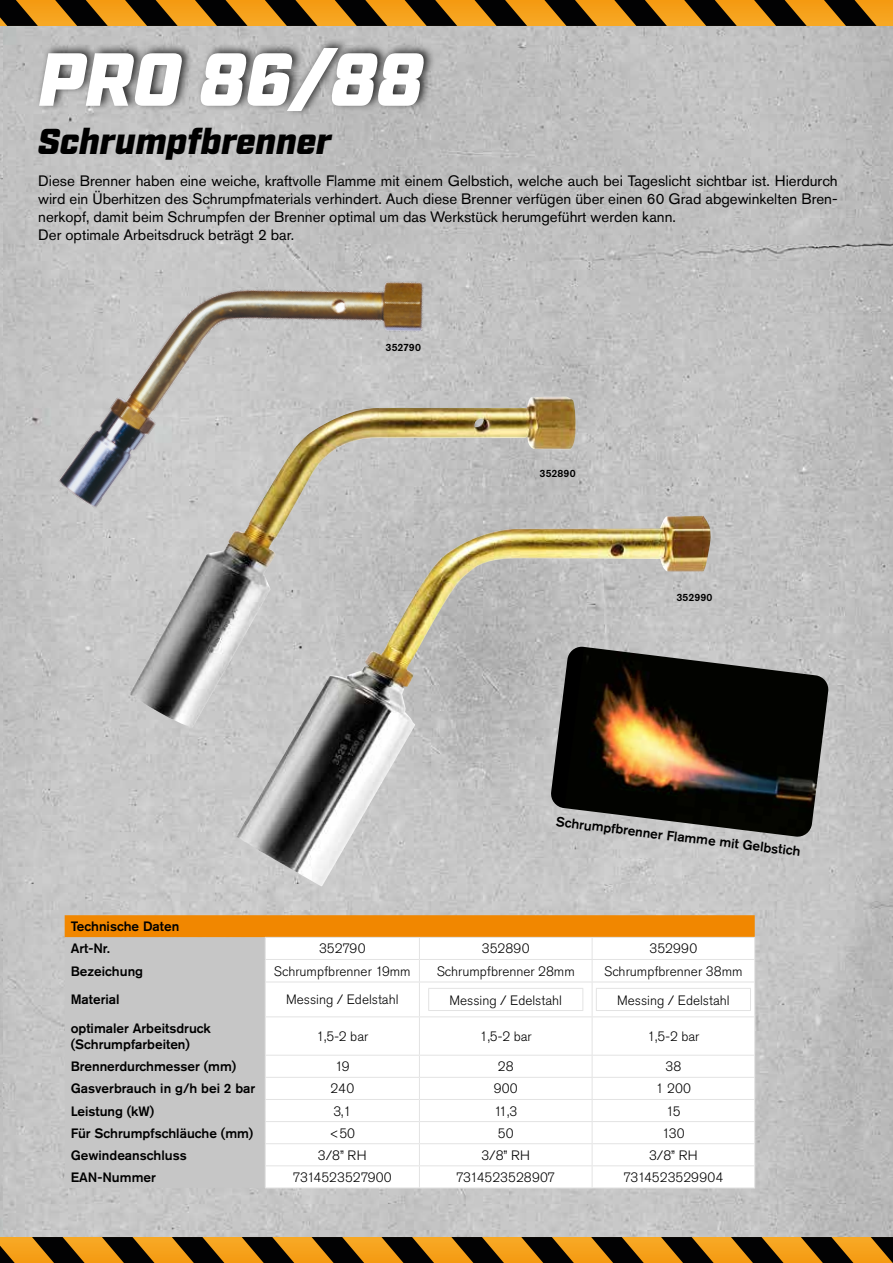
<style>
.page{position:relative;width:893px;height:1263px;background:#fff}
.page>*{position:absolute;margin:0;border:0;box-sizing:border-box;transform-origin:0 0}
.t1{font:italic 900 75px "Industry";color:#fff}
.t2{font:italic 900 36px "Industry";color:#000}
.t3{font:15px/18px "Akzidenz Grotesk Std";color:#000}
.t4{font:300 13.5px "Akzidenz Grotesk Std";color:#000}
.t5{font:500 13.5px/22.2px "Akzidenz Grotesk Std";color:#000}
.t6{font:500 10.5px "Akzidenz Grotesk Std";letter-spacing:.02em;color:#000}
</style>
<div class="page">
<img style="left:2px;top:26px;width:891px;height:1211px">
<hr style="left:0;top:26px;width:2px;height:1211px;background:#c0c0c0">
<div style="left:0;top:1237px;width:893px;height:26px;background:#f6a31d"></div>
<svg style="left:871px;top:1237px;width:22px;height:26px"></svg>
<svg style="left:801px;top:1237px;width:56px;height:26px"></svg>
<svg style="left:731px;top:1237px;width:56px;height:26px"></svg>
<svg style="left:661px;top:1237px;width:56px;height:26px"></svg>
<svg style="left:591px;top:1237px;width:56px;height:26px"></svg>
<svg style="left:521px;top:1237px;width:56px;height:26px"></svg>
<svg style="left:312px;top:1237px;width:56px;height:26px"></svg>
<svg style="left:242px;top:1237px;width:56px;height:26px"></svg>
<svg style="left:172px;top:1237px;width:56px;height:26px"></svg>
<svg style="left:102px;top:1237px;width:56px;height:26px"></svg>
<svg style="left:32px;top:1237px;width:56px;height:26px"></svg>
<svg style="left:451px;top:1237px;width:57px;height:26px"></svg>
<svg style="left:381px;top:1237px;width:57px;height:26px"></svg>
<div style="left:0;top:0;width:893px;height:26px;background:#f6a11b"></div>
<svg style="left:0;top:0;width:38px;height:26px"></svg>
<svg style="left:52px;top:0;width:56px;height:26px"></svg>
<svg style="left:121px;top:0;width:57px;height:26px"></svg>
<svg style="left:191px;top:0;width:57px;height:26px"></svg>
<svg style="left:261px;top:0;width:56px;height:26px"></svg>
<svg style="left:331px;top:0;width:56px;height:26px"></svg>
<svg style="left:401px;top:0;width:56px;height:26px"></svg>
<svg style="left:471px;top:0;width:56px;height:26px"></svg>
<svg style="left:541px;top:0;width:56px;height:26px"></svg>
<svg style="left:611px;top:0;width:56px;height:26px"></svg>
<svg style="left:681px;top:0;width:56px;height:26px"></svg>
<svg style="left:750px;top:0;width:57px;height:26px"></svg>
<svg style="left:820px;top:0;width:56px;height:26px"></svg>
<svg style="left:0;top:1245px;width:18px;height:18px"></svg>
<div style="left:35px;top:38px;width:400px;height:79px;background:#000;opacity:.75"></div>
<div style="left:65px;top:981px;width:200px;height:207px;background:#c6c6c6"></div>
<svg style="left:266px;top:982px;width:488px;height:205px"></svg>
<svg style="left:65px;top:915px;width:690px;height:66px"></svg>
<hr style="left:265px;top:981px;width:154px;height:1px;background:#e3e3e3">
<hr style="left:265px;top:982px;width:1px;height:34px;background:#e3e3e3">
<hr style="left:419px;top:981px;width:173px;height:1px;background:#e3e3e3">
<hr style="left:419px;top:982px;width:1px;height:34px;background:#e3e3e3">
<hr style="left:592px;top:981px;width:163px;height:1px;background:#e3e3e3">
<hr style="left:592px;top:982px;width:1px;height:34px;background:#e3e3e3">
<hr style="left:754px;top:982px;width:1px;height:34px;background:#e3e3e3">
<hr style="left:265px;top:1016px;width:154px;height:1px;background:#e3e3e3">
<hr style="left:265px;top:1017px;width:1px;height:38px;background:#e3e3e3">
<hr style="left:419px;top:1016px;width:173px;height:1px;background:#e3e3e3">
<hr style="left:419px;top:1017px;width:1px;height:38px;background:#e3e3e3">
<hr style="left:592px;top:1016px;width:163px;height:1px;background:#e3e3e3">
<hr style="left:592px;top:1017px;width:1px;height:38px;background:#e3e3e3">
<hr style="left:754px;top:1017px;width:1px;height:38px;background:#e3e3e3">
<hr style="left:265px;top:1055px;width:154px;height:1px;background:#e3e3e3">
<hr style="left:419px;top:1055px;width:173px;height:1px;background:#e3e3e3">
<hr style="left:592px;top:1055px;width:163px;height:1px;background:#e3e3e3">
<hr style="left:265px;top:1077px;width:154px;height:1px;background:#e3e3e3">
<hr style="left:419px;top:1077px;width:173px;height:1px;background:#e3e3e3">
<hr style="left:592px;top:1077px;width:163px;height:1px;background:#e3e3e3">
<hr style="left:265px;top:1099px;width:154px;height:1px;background:#e3e3e3">
<hr style="left:419px;top:1099px;width:173px;height:1px;background:#e3e3e3">
<hr style="left:592px;top:1099px;width:163px;height:1px;background:#e3e3e3">
<hr style="left:265px;top:1121px;width:154px;height:1px;background:#e3e3e3">
<hr style="left:419px;top:1121px;width:173px;height:1px;background:#e3e3e3">
<hr style="left:592px;top:1121px;width:163px;height:1px;background:#e3e3e3">
<hr style="left:265px;top:1143px;width:154px;height:1px;background:#e3e3e3">
<hr style="left:419px;top:1143px;width:173px;height:1px;background:#e3e3e3">
<hr style="left:592px;top:1143px;width:163px;height:1px;background:#e3e3e3">
<hr style="left:265px;top:1165px;width:154px;height:1px;background:#e3e3e3">
<svg style="left:265px;top:1056px;width:1px;height:131px"></svg>
<hr style="left:419px;top:1165px;width:173px;height:1px;background:#e3e3e3">
<svg style="left:419px;top:1056px;width:1px;height:131px"></svg>
<hr style="left:592px;top:1165px;width:163px;height:1px;background:#e3e3e3">
<svg style="left:592px;top:1056px;width:1px;height:131px"></svg>
<svg style="left:754px;top:1056px;width:1px;height:131px"></svg>
<hr style="left:265px;top:1187px;width:154px;height:1px;background:#e3e3e3">
<hr style="left:419px;top:1187px;width:173px;height:1px;background:#e3e3e3">
<hr style="left:592px;top:1187px;width:163px;height:1px;background:#e3e3e3">
<div style="left:429px;top:988px;width:154px;height:22px;background:#fff"></div>
<hr style="left:428px;top:988px;width:155px;height:1px;background:#e3e3e3">
<svg style="left:428px;top:989px;width:1px;height:21px"></svg>
<svg style="left:582px;top:989px;width:1px;height:21px"></svg>
<hr style="left:428px;top:1010px;width:155px;height:1px;background:#e3e3e3">
<div style="left:596px;top:988px;width:154px;height:22px;background:#fff"></div>
<hr style="left:596px;top:988px;width:155px;height:1px;background:#e3e3e3">
<svg style="left:596px;top:989px;width:1px;height:21px"></svg>
<svg style="left:750px;top:989px;width:1px;height:21px"></svg>
<hr style="left:596px;top:1010px;width:155px;height:1px;background:#e3e3e3">
<img style="left:130px;top:396px;width:446px;height:332px">
<img style="left:236px;top:516px;width:475px;height:370px">
<img style="left:38px;top:154px;width:434px;height:473px">
<img style="left:550px;top:647px;width:279px;height:190px">
<h1 class="t1" style="left:38px;top:35px;width:386px">PRO 86/88</h1>
<h2 class="t2" style="left:38px;top:120px;width:295px">Schrumpfbrenner</h2>
<p class="t3" style="left:38px;top:171px;width:801px">Diese Brenner haben eine weiche, kraftvolle Flamme mit einem Gelbstich, welche auch bei Tageslicht sichtbar ist. Hierdurch wird ein Überhitzen des Schrumpfmaterials verhindert. Auch diese Brenner verfügen über einen 60 Grad abgewinkelten Bren&shy;nerkopf, damit beim Schrumpfen der Brenner optimal um das Werkstück herumgeführt werden kann.<br>Der optimale Arbeitsdruck beträgt 2 bar.</p>
<p class="t5" style="left:71px;top:915px;width:110px">Technische Daten<br>Art-Nr.</p>
<p class="t6" style="left:386px;top:341px;width:37px">352790</p>
<p class="t6" style="left:540px;top:467px;width:38px">352890</p>
<p class="t6" style="left:676px;top:590px;width:38px">352990</p>
<p class="t5" style="left:557px;top:810px;width:248px;rotate:7deg">Schrumpfbrenner Flamme mit Gelbstich</p>
<p class="t4" style="left:319px;top:941px;width:48px">352790</p>
<p class="t4" style="left:482px;top:941px;width:49px">352890</p>
<p class="t4" style="left:649px;top:941px;width:49px">352990</p>
<p class="t5" style="left:71px;top:960px;width:74px">Bezeichung</p>
<p class="t4" style="left:274px;top:963px;width:138px">Schrumpfbrenner 19mm</p>
<p class="t4" style="left:437px;top:963px;width:139px">Schrumpfbrenner 28mm</p>
<p class="t4" style="left:604px;top:963px;width:140px">Schrumpfbrenner 38mm</p>
<p class="t5" style="left:71px;top:988px;width:50px">Material</p>
<p class="t4" style="left:286px;top:992px;width:114px">Messing / Edelstahl</p>
<p class="t4" style="left:450px;top:992px;width:114px">Messing / Edelstahl</p>
<p class="t4" style="left:617px;top:992px;width:114px">Messing / Edelstahl</p>
<p class="t5" style="left:71px;top:1020px;width:142px;line-height:16.2px">optimaler Arbeitsdruck (Schrumpfarbeiten)</p>
<p class="t4" style="left:316px;top:1029px;width:53px">1,5-2 bar</p>
<p class="t4" style="left:480px;top:1029px;width:53px">1,5-2 bar</p>
<p class="t4" style="left:647px;top:1029px;width:53px">1,5-2 bar</p>
<p class="t5" style="left:71px;top:1055px;width:167px">Brennerdurchmesser (mm)</p>
<p class="t4" style="left:335px;top:1059px;width:16px">19</p>
<p class="t4" style="left:498px;top:1059px;width:17px">28</p>
<p class="t4" style="left:665px;top:1059px;width:18px">38</p>
<p class="t5" style="left:71px;top:1077px;width:186px">Gasverbrauch in g/h bei 2 bar</p>
<p class="t4" style="left:330px;top:1081px;width:25px">240</p>
<p class="t4" style="left:494px;top:1081px;width:25px">900</p>
<p class="t4" style="left:656px;top:1081px;width:36px">1 200</p>
<p class="t5" style="left:71px;top:1099px;width:85px">Leistung (kW)</p>
<p class="t4" style="left:333px;top:1103px;width:19px">3,1</p>
<p class="t4" style="left:494px;top:1103px;width:25px">11,3</p>
<p class="t4" style="left:666px;top:1103px;width:16px">15</p>
<p class="t5" style="left:71px;top:1121px;width:184px">Für Schrumpfschläuche (mm)</p>
<p class="t4" style="left:330px;top:1125px;width:27px">&lt;50</p>
<p class="t4" style="left:498px;top:1125px;width:17px">50</p>
<p class="t4" style="left:662px;top:1125px;width:24px">130</p>
<p class="t5" style="left:71px;top:1144px;width:118px">Gewindeanschluss</p>
<p class="t4" style="left:318px;top:1147px;width:50px">3/8” RH</p>
<p class="t4" style="left:481px;top:1147px;width:50px">3/8” RH</p>
<p class="t4" style="left:649px;top:1147px;width:50px">3/8” RH</p>
<p class="t5" style="left:71px;top:1166px;width:87px">EAN-Nummer</p>
<p class="t4" style="left:293px;top:1170px;width:100px">7314523527900</p>
<p class="t4" style="left:456px;top:1170px;width:101px">7314523528907</p>
<p class="t4" style="left:623px;top:1170px;width:101px">7314523529904</p>
</div>
